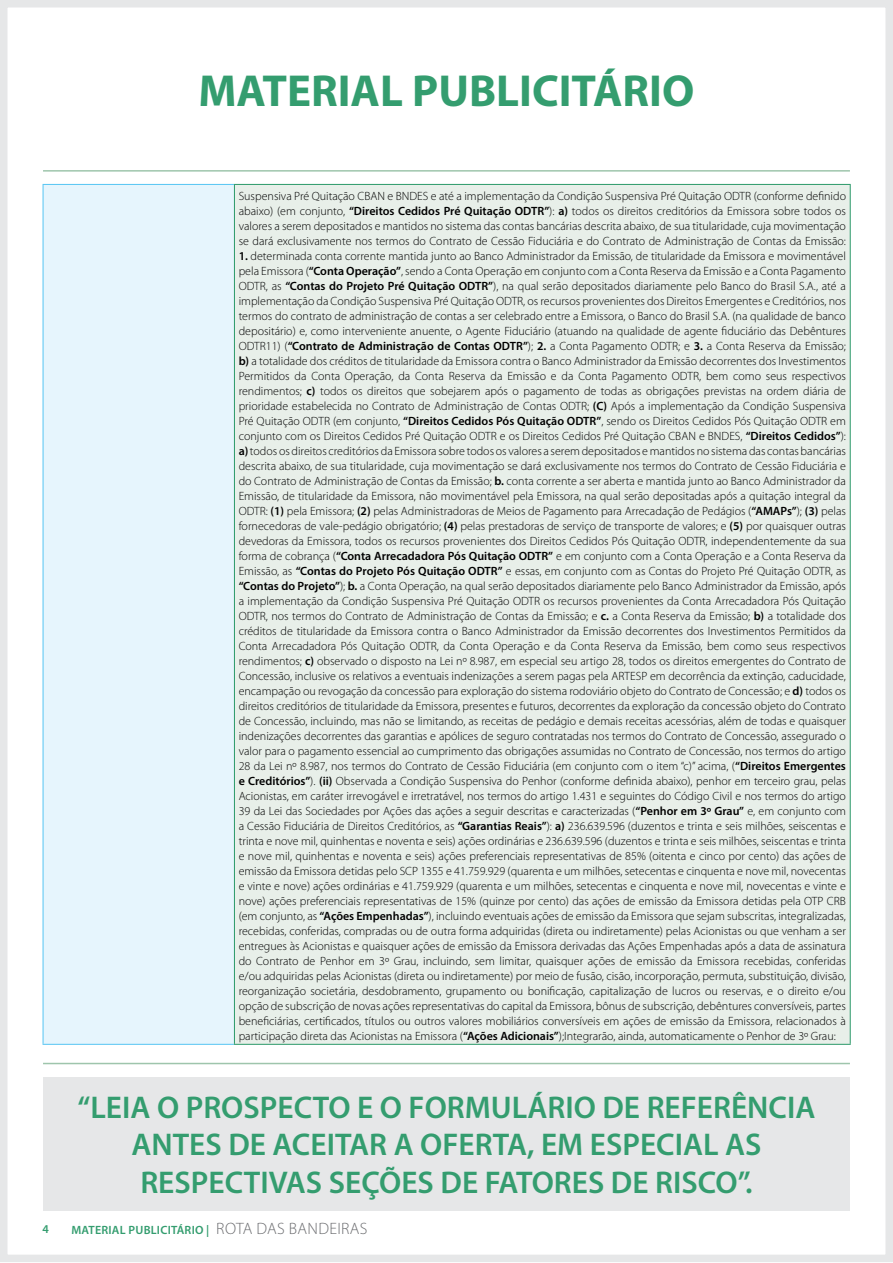
<style>
.page{position:relative;width:893px;height:1263px;background:#fff}
.page>*{position:absolute;margin:0;border:0;box-sizing:border-box;transform-origin:0 0}
.t1{font:700 45px "Myriad Pro";color:#349d6f}
.t2{font:600 31.5px/37.8px "Myriad Pro";color:#349d6f;text-align:center}
.t3{font:300 12px/15px "Myriad Pro";color:#000;text-align:justify}
.t4{font:600 12px "Myriad Pro";letter-spacing:.02em;color:#349d6f}
.s1{font-weight:600}
.s2{font-weight:300;font-size:16.5px;color:#6d6e71}
</style>
<div class="page">
<div style="left:0;top:0;width:893px;height:1262px;border:8px solid #e6e7e8"></div>
<hr style="left:43px;top:1063px;width:807px;height:1px;background:#9ec5ac">
<hr style="left:43px;top:170px;width:807px;height:2px;background:#9ec5ac">
<div style="left:43px;top:1076px;width:807px;height:134px;background:#e6e7e8"></div>
<div style="left:43px;top:184px;width:191px;height:860px;background:#e6f5fd"></div>
<div style="left:234px;top:184px;width:616px;height:860px;background:#e8efe9"></div>
<hr style="left:43px;top:184px;width:191px;height:1px;background:#5cc7f3">
<hr style="left:43px;top:185px;width:1px;height:859px;background:#5cc7f3">
<hr style="left:43px;top:1044px;width:191px;height:1px;background:#5cc7f3">
<hr style="left:234px;top:184px;width:617px;height:1px;background:#349d6f">
<hr style="left:234px;top:185px;width:1px;height:859px;background:#349d6f">
<hr style="left:850px;top:185px;width:1px;height:859px;background:#349d6f">
<hr style="left:234px;top:1044px;width:617px;height:1px;background:#349d6f">
<h1 class="t1" style="left:199px;top:62px;width:497px">MATERIAL PUBLICITÁRIO</h1>
<p class="t3" style="left:239px;top:189px;width:609px">Suspensiva Pré Quitação CBAN e BNDES e até a implementação da Condição Suspensiva Pré Quitação ODTR (conforme definido abaixo) (em conjunto, <span class="s1">“Direitos Cedidos Pré Quitação ODTR”</span>): <span class="s1">a)</span> todos os direitos creditórios da Emissora sobre todos os valores a serem depositados e mantidos no sistema das contas bancárias descrita abaixo, de sua titularidade, cuja movimentação se dará exclusivamente nos termos do Contrato de Cessão Fiduciária e do Contrato de Administração de Contas da Emissão:</p>
<p class="t3" style="left:239px;top:249px;width:609px"><span class="s1">1.</span> determinada conta corrente mantida junto ao Banco Administrador da Emissão, de titularidade da Emissora e movimentável pela Emissora (<span class="s1">“Conta Operação”</span>, sendo a Conta Operação em conjunto com a Conta Reserva da Emissão e a Conta Pagamento ODTR, as <span class="s1">“Contas do Projeto Pré Quitação ODTR”</span>), na qual serão depositados diariamente pelo Banco do Brasil S.A., até a implementação da Condição Suspensiva Pré Quitação ODTR, os recursos provenientes dos Direitos Emergentes e Creditórios, nos termos do contrato de administração de contas a ser celebrado entre a Emissora, o Banco do Brasil S.A. (na qualidade de banco depositário) e, como interveniente anuente, o Agente Fiduciário (atuando na qualidade de agente fiduciário das Debêntures ODTR11) (<span class="s1">“Contrato de Administração de Contas ODTR”</span>); <span class="s1">2.</span> a Conta Pagamento ODTR; e <span class="s1">3.</span> a Conta Reserva da Emissão; <span class="s1">b)</span> a totalidade dos créditos de titularidade da Emissora contra o Banco Administrador da Emissão decorrentes dos Investimentos Permitidos da Conta Operação, da Conta Reserva da Emissão e da Conta Pagamento ODTR, bem como seus respectivos rendimentos; <span class="s1">c)</span> todos os direitos que sobejarem após o pagamento de todas as obrigações previstas na ordem diária de prioridade estabelecida no Contrato de Administração de Contas ODTR; <span class="s1">(C)</span> Após a implementação da Condição Suspensiva Pré Quitação ODTR (em conjunto, <span class="s1">“Direitos Cedidos Pós Quitação ODTR”</span>, sendo os Direitos Cedidos Pós Quitação ODTR em conjunto com os Direitos Cedidos Pré Quitação ODTR e os Direitos Cedidos Pré Quitação CBAN e BNDES, <span class="s1">“Direitos Cedidos”</span>): <span class="s1">a)</span> todos os direitos creditórios da Emissora sobre todos os valores a serem depositados e mantidos no sistema das contas bancárias descrita abaixo, de sua titularidade, cuja movimentação se dará exclusivamente nos termos do Contrato de Cessão Fiduciária e do Contrato de Administração de Contas da Emissão; <span class="s1">b.</span> conta corrente a ser aberta e mantida junto ao Banco Administrador da Emissão, de titularidade da Emissora, não movimentável pela Emissora, na qual serão depositadas após a quitação integral da ODTR: <span class="s1">(1)</span> pela Emissora; <span class="s1">(2)</span> pelas Administradoras de Meios de Pagamento para Arrecadação de Pedágios (<span class="s1">“AMAPs”</span>); <span class="s1">(3)</span> pelas fornecedoras de vale-pedágio obrigatório; <span class="s1">(4)</span> pelas prestadoras de serviço de transporte de valores; e <span class="s1">(5)</span> por quaisquer outras devedoras da Emissora, todos os recursos provenientes dos Direitos Cedidos Pós Quitação ODTR, independentemente da sua forma de cobrança (<span class="s1">“Conta Arrecadadora Pós Quitação ODTR”</span> e em conjunto com a Conta Operação e a Conta Reserva da Emissão, as <span class="s1">“Contas do Projeto Pós Quitação ODTR”</span> e essas, em conjunto com as Contas do Projeto Pré Quitação ODTR, as <span class="s1">“Contas do Projeto”</span>); <span class="s1">b.</span> a Conta Operação, na qual serão depositados diariamente pelo Banco Administrador da Emissão, após a implementação da Condição Suspensiva Pré Quitação ODTR os recursos provenientes da Conta Arrecadadora Pós Quitação ODTR, nos termos do Contrato de Administração de Contas da Emissão; e <span class="s1">c.</span> a Conta Reserva da Emissão; <span class="s1">b)</span> a totalidade dos créditos de titularidade da Emissora contra o Banco Administrador da Emissão decorrentes dos Investimentos Permitidos da Conta Arrecadadora Pós Quitação ODTR, da Conta Operação e da Conta Reserva da Emissão, bem como seus respectivos rendimentos; <span class="s1">c)</span> observado o disposto na Lei nº 8.987, em especial seu artigo 28, todos os direitos emergentes do Contrato de Concessão, inclusive os relativos a eventuais indenizações a serem pagas pela ARTESP em decorrência da extinção, caducidade, encampação ou revogação da concessão para exploração do sistema rodoviário objeto do Contrato de Concessão; e <span class="s1">d)</span> todos os direitos creditórios de titularidade da Emissora, presentes e futuros, decorrentes da exploração da concessão objeto do Contrato de Concessão, incluindo, mas não se limitando, as receitas de pedágio e demais receitas acessórias, além de todas e quaisquer indenizações decorrentes das garantias e apólices de seguro contratadas nos termos do Contrato de Concessão, assegurado o valor para o pagamento essencial ao cumprimento das obrigações assumidas no Contrato de Concessão, nos termos do artigo 28 da Lei nº 8.987, nos termos do Contrato de Cessão Fiduciária (em conjunto com o item “c)” acima, (<span class="s1">“Direitos Emergentes e Creditórios”</span>). <span class="s1">(ii)</span> Observada a Condição Suspensiva do Penhor (conforme definida abaixo), penhor em terceiro grau, pelas Acionistas, em caráter irrevogável e irretratável, nos termos do artigo 1.431 e seguintes do Código Civil e nos termos do artigo 39 da Lei das Sociedades por Ações das ações a seguir descritas e caracterizadas (<span class="s1">“Penhor em 3º Grau”</span> e, em conjunto com a Cessão Fiduciária de Direitos Creditórios, as <span class="s1">“Garantias Reais”</span>): <span class="s1">a)</span> 236.639.596 (duzentos e trinta e seis milhões, seiscentas e trinta e nove mil, quinhentas e noventa e seis) ações ordinárias e 236.639.596 (duzentos e trinta e seis milhões, seiscentas e trinta e nove mil, quinhentas e noventa e seis) ações preferenciais representativas de 85% (oitenta e cinco por cento) das ações de emissão da Emissora detidas pelo SCP 1355 e 41.759.929 (quarenta e um milhões, setecentas e cinquenta e nove mil, novecentas e vinte e nove) ações ordinárias e 41.759.929 (quarenta e um milhões, setecentas e cinquenta e nove mil, novecentas e vinte e nove) ações preferenciais representativas de 15% (quinze por cento) das ações de emissão da Emissora detidas pela OTP CRB (em conjunto, as <span class="s1">“Ações Empenhadas”</span>), incluindo eventuais ações de emissão da Emissora que sejam subscritas, integralizadas, recebidas, conferidas, compradas ou de outra forma adquiridas (direta ou indiretamente) pelas Acionistas ou que venham a ser entregues às Acionistas e quaisquer ações de emissão da Emissora derivadas das Ações Empenhadas após a data de assinatura do Contrato de Penhor em 3º Grau, incluindo, sem limitar, quaisquer ações de emissão da Emissora recebidas, conferidas e/ou adquiridas pelas Acionistas (direta ou indiretamente) por meio de fusão, cisão, incorporação, permuta, substituição, divisão, reorganização societária, desdobramento, grupamento ou bonificação, capitalização de lucros ou reservas, e o direito e/ou opção de subscrição de novas ações representativas do capital da Emissora, bônus de subscrição, debêntures conversíveis, partes beneficiárias, certificados, títulos ou outros valores mobiliários conversíveis em ações de emissão da Emissora, relacionados à participação direta das Acionistas na Emissora (<span class="s1">“Ações Adicionais”</span>);Integrarão, ainda, automaticamente o Penhor de 3º Grau:</p>
<h2 class="t2" style="left:78px;top:1087px;width:739px">“LEIA O PROSPECTO E O FORMULÁRIO DE REFERÊNCIA<br>ANTES DE ACEITAR A OFERTA, EM ESPECIAL AS<br>RESPECTIVAS SEÇÕES DE FATORES DE RISCO”.</h2>
<p class="t4" style="left:43px;top:1222px;width:8px">4</p>
<p class="t4" style="left:72px;top:1222px;width:297px">MATERIAL PUBLICITÁRIO | <span class="s2">ROTA DAS BANDEIRAS</span></p>
</div>
